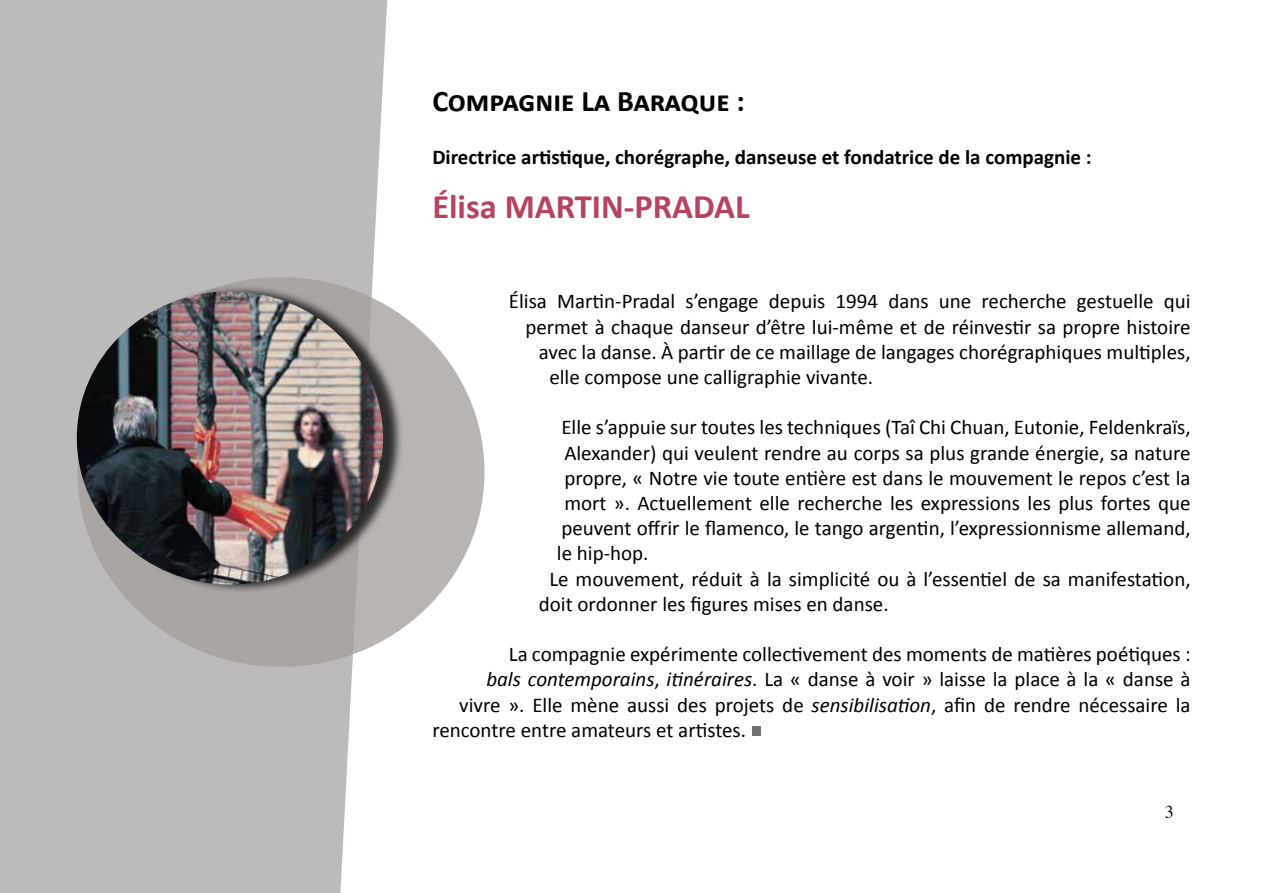
<style>
.page{position:relative;width:1263px;height:893px;background:#fff}
.page>*{position:absolute;margin:0;border:0;box-sizing:border-box;transform-origin:0 0}
.t1{font:700 34.5px "Calibri";color:#b5445f}
.t2{font:700 30px "Calibri";color:#000}
.t3{font:21px "Calibri";color:#000}
.t4{font:700 21px "Calibri";color:#000}
.t5{font:18px "Times";color:#000}
.s1{font-style:italic}
</style>
<div class="page">
<div style="left:0;top:0;width:389px;height:893px;background:#bcbaba"></div>
<div style="left:77px;top:277px;width:407px;height:390px;background:linear-gradient(to bottom,#bcb8b6,#b0acaa);border-radius:50%"></div>
<div style="left:81px;top:284px;width:323px;height:309px;background:#000;opacity:.75"></div>
<img style="left:77px;top:291px;width:306px;height:293px">
<div style="left:752px;top:726px;width:9px;height:10px;background:#747070"></div>
<h2 class="t2" style="left:432px;top:83px;width:314px">Compagnie La Baraque :</h2>
<p class="t4" style="left:432px;top:144px;width:661px">Directrice artistique, chorégraphe, danseuse et fondatrice de la compagnie :</p>
<h1 class="t1" style="left:432px;top:185px;width:319px">Élisa MARTIN-PRADAL</h1>
<p class="t3" style="left:509px;top:288px;width:683px">Élisa Martin-Pradal s’engage depuis 1994 dans une recherche gestuelle qui</p>
<p class="t3" style="left:525px;top:313px;width:667px">permet à chaque danseur d’être lui-même et de réinvestir sa propre histoire</p>
<p class="t3" style="left:539px;top:339px;width:653px">avec la danse. À partir de ce maillage de langages chorégraphiques multiples,</p>
<p class="t3" style="left:549px;top:364px;width:325px">elle compose une calligraphie vivante.</p>
<p class="t3" style="left:561px;top:414px;width:631px">Elle s’appuie sur toutes les techniques (Taî Chi Chuan, Eutonie, Feldenkraïs,</p>
<p class="t3" style="left:564px;top:439px;width:628px">Alexander) qui veulent rendre au corps sa plus grande énergie, sa nature</p>
<p class="t3" style="left:564px;top:465px;width:628px">propre, « Notre vie toute entière est dans le mouvement le repos c’est la</p>
<p class="t3" style="left:564px;top:490px;width:628px">mort ». Actuellement elle recherche les expressions les plus fortes que</p>
<p class="t3" style="left:561px;top:515px;width:631px">peuvent offrir le flamenco, le tango argentin, l’expressionnisme allemand,</p>
<p class="t3" style="left:557px;top:540px;width:93px">le hip-hop.</p>
<p class="t3" style="left:549px;top:565px;width:643px">Le mouvement, réduit à la simplicité ou à l’essentiel de sa manifestation,</p>
<p class="t3" style="left:539px;top:591px;width:351px">doit ordonner les figures mises en danse.</p>
<p class="t3" style="left:509px;top:641px;width:683px">La compagnie expérimente collectivement des moments de matières poétiques :</p>
<p class="t3" style="left:486px;top:666px;width:706px"><span class="s1">bals contemporains</span>, <span class="s1">itinéraires</span>. La « danse à voir » laisse la place à la « danse à</p>
<p class="t3" style="left:459px;top:691px;width:733px">vivre ». Elle mène aussi des projets de <span class="s1">sensibilisation</span>, afin de rendre nécessaire la</p>
<p class="t3" style="left:432px;top:717px;width:315px">rencontre entre amateurs et artistes.</p>
<p class="t5" style="left:1165px;top:795px;width:10px">3</p>
</div>
